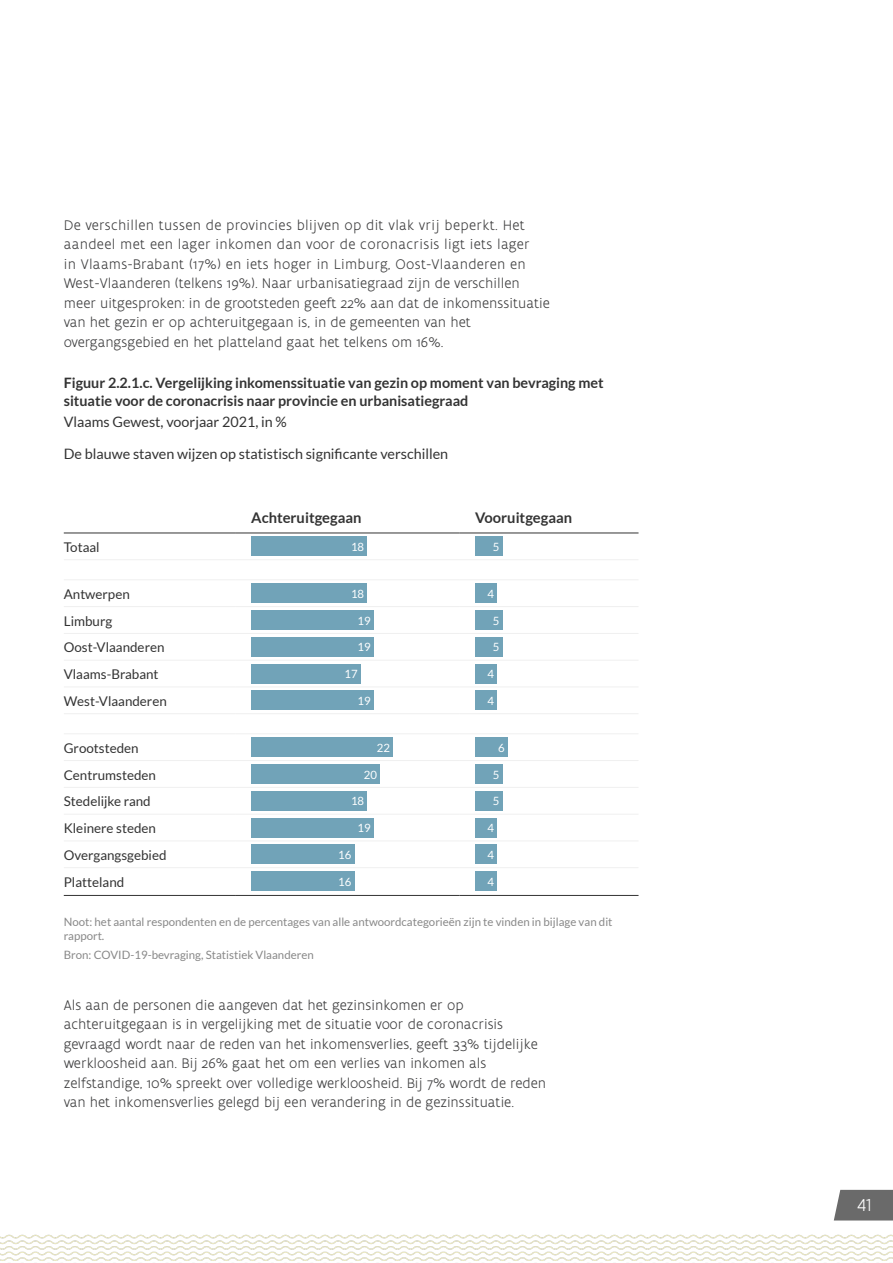
<style>
.page{position:relative;width:893px;height:1263px;background:#fff}
.page>*{position:absolute;margin:0;border:0;box-sizing:border-box;transform-origin:0 0}
.t1{font:300 18.45px "Flanders Art Sans";color:#fff}
.t2{font:300 15px/19.5px "Flanders Art Sans";color:#3e3e3f}
.t3{font:700 14.7px "Lato";color:#333}
.t4{font:700 14.4px/17.2px "Lato";color:#333}
.t5{font:14.4px "Lato";color:#333}
.t6{font:13.35px "Lato";color:#333}
.t7{font:11.55px/14.4px "Lato";color:#888}
.t8{font:11.4px "Lato";color:#fff}
</style>
<div class="page">
<div style="left:834px;top:1190px;width:59px;height:30px;background:#6a6a6a"></div>
<img style="left:0;top:1235px;width:893px;height:26px">
<div style="left:251px;top:537px;width:116px;height:19px;background:#71a3b8"></div>
<div style="left:475px;top:537px;width:27px;height:19px;background:#71a3b8"></div>
<div style="left:251px;top:584px;width:116px;height:19px;background:#71a3b8"></div>
<div style="left:475px;top:584px;width:22px;height:19px;background:#71a3b8"></div>
<div style="left:251px;top:610px;width:123px;height:19px;background:#71a3b8"></div>
<div style="left:475px;top:610px;width:27px;height:19px;background:#71a3b8"></div>
<div style="left:251px;top:637px;width:123px;height:19px;background:#71a3b8"></div>
<div style="left:475px;top:637px;width:27px;height:19px;background:#71a3b8"></div>
<div style="left:251px;top:664px;width:110px;height:19px;background:#71a3b8"></div>
<div style="left:475px;top:664px;width:22px;height:19px;background:#71a3b8"></div>
<div style="left:251px;top:691px;width:123px;height:19px;background:#71a3b8"></div>
<div style="left:475px;top:691px;width:22px;height:19px;background:#71a3b8"></div>
<div style="left:251px;top:738px;width:142px;height:19px;background:#71a3b8"></div>
<div style="left:475px;top:738px;width:33px;height:19px;background:#71a3b8"></div>
<div style="left:251px;top:764px;width:129px;height:19px;background:#71a3b8"></div>
<div style="left:475px;top:764px;width:27px;height:19px;background:#71a3b8"></div>
<div style="left:251px;top:791px;width:116px;height:19px;background:#71a3b8"></div>
<div style="left:475px;top:791px;width:27px;height:19px;background:#71a3b8"></div>
<div style="left:251px;top:818px;width:123px;height:19px;background:#71a3b8"></div>
<div style="left:475px;top:818px;width:22px;height:19px;background:#71a3b8"></div>
<div style="left:251px;top:845px;width:103px;height:19px;background:#71a3b8"></div>
<div style="left:475px;top:845px;width:22px;height:19px;background:#71a3b8"></div>
<div style="left:251px;top:871px;width:103px;height:20px;background:#71a3b8"></div>
<div style="left:475px;top:871px;width:22px;height:20px;background:#71a3b8"></div>
<hr style="left:64px;top:532px;width:172px;height:1px;background:#333">
<hr style="left:236px;top:532px;width:224px;height:1px;background:#333">
<hr style="left:460px;top:532px;width:178px;height:1px;background:#333">
<hr style="left:64px;top:559px;width:172px;height:1px;background:#f3f3f3">
<hr style="left:236px;top:559px;width:224px;height:1px;background:#f3f3f3">
<hr style="left:460px;top:559px;width:178px;height:1px;background:#f3f3f3">
<hr style="left:64px;top:579px;width:172px;height:1px;background:#f4f4f4">
<hr style="left:236px;top:579px;width:224px;height:1px;background:#f4f4f4">
<hr style="left:460px;top:579px;width:178px;height:1px;background:#f4f4f4">
<hr style="left:64px;top:606px;width:172px;height:1px;background:#f0f0f0">
<hr style="left:236px;top:606px;width:224px;height:1px;background:#f0f0f0">
<hr style="left:460px;top:606px;width:178px;height:1px;background:#f0f0f0">
<hr style="left:64px;top:633px;width:172px;height:1px;background:#f0f0f0">
<hr style="left:236px;top:633px;width:224px;height:1px;background:#f0f0f0">
<hr style="left:460px;top:633px;width:178px;height:1px;background:#f0f0f0">
<hr style="left:64px;top:660px;width:172px;height:1px;background:#f4f4f4">
<hr style="left:236px;top:660px;width:224px;height:1px;background:#f4f4f4">
<hr style="left:460px;top:660px;width:178px;height:1px;background:#f4f4f4">
<hr style="left:64px;top:686px;width:172px;height:1px;background:#f6f6f6">
<hr style="left:236px;top:686px;width:224px;height:1px;background:#f6f6f6">
<hr style="left:460px;top:686px;width:178px;height:1px;background:#f6f6f6">
<hr style="left:64px;top:713px;width:172px;height:1px;background:#f2f2f2">
<hr style="left:236px;top:713px;width:224px;height:1px;background:#f2f2f2">
<hr style="left:460px;top:713px;width:178px;height:1px;background:#f2f2f2">
<hr style="left:64px;top:733px;width:172px;height:1px;background:#f4f4f4">
<hr style="left:236px;top:733px;width:224px;height:1px;background:#f4f4f4">
<hr style="left:460px;top:733px;width:178px;height:1px;background:#f4f4f4">
<hr style="left:64px;top:760px;width:172px;height:1px;background:#f0f0f0">
<hr style="left:236px;top:760px;width:224px;height:1px;background:#f0f0f0">
<hr style="left:460px;top:760px;width:178px;height:1px;background:#f0f0f0">
<hr style="left:64px;top:787px;width:172px;height:1px;background:#f1f1f1">
<hr style="left:236px;top:787px;width:224px;height:1px;background:#f1f1f1">
<hr style="left:460px;top:787px;width:178px;height:1px;background:#f1f1f1">
<hr style="left:64px;top:814px;width:172px;height:1px;background:#f4f4f4">
<hr style="left:236px;top:814px;width:224px;height:1px;background:#f4f4f4">
<hr style="left:460px;top:814px;width:178px;height:1px;background:#f4f4f4">
<hr style="left:64px;top:840px;width:172px;height:1px;background:#f6f6f6">
<hr style="left:236px;top:840px;width:224px;height:1px;background:#f6f6f6">
<hr style="left:460px;top:840px;width:178px;height:1px;background:#f6f6f6">
<hr style="left:64px;top:867px;width:172px;height:1px;background:#f2f2f2">
<hr style="left:64px;top:895px;width:172px;height:1px;background:#333">
<hr style="left:236px;top:867px;width:224px;height:1px;background:#f2f2f2">
<hr style="left:236px;top:895px;width:224px;height:1px;background:#333">
<hr style="left:460px;top:867px;width:178px;height:1px;background:#f2f2f2">
<hr style="left:460px;top:895px;width:178px;height:1px;background:#333">
<p class="t2" style="left:64px;top:215px;width:488px">De verschillen tussen de provincies blijven op dit vlak vrij beperkt. Het aandeel met een lager inkomen dan voor de coronacrisis ligt iets lager<br>in Vlaams-Brabant (17%) en iets hoger in Limburg, Oost-Vlaanderen en West-Vlaanderen (telkens 19%). Naar urbanisatiegraad zijn de verschillen meer uitgesproken: in de grootsteden geeft 22% aan dat de inkomenssituatie van het gezin er op achteruitgegaan is, in de gemeenten van het overgangsgebied en het platteland gaat het telkens om 16%.</p>
<p class="t4" style="left:64px;top:374px;width:541px">Figuur 2.2.1.c. Vergelijking inkomenssituatie van gezin op moment van bevraging met situatie voor de coronacrisis naar provincie en urbanisatiegraad</p>
<p class="t5" style="left:64px;top:413px;width:225px">Vlaams Gewest, voorjaar 2021, in %</p>
<p class="t5" style="left:64px;top:446px;width:386px">De blauwe staven wijzen op statistisch significante verschillen</p>
<p class="t3" style="left:251px;top:509px;width:112px">Achteruitgegaan</p>
<p class="t3" style="left:475px;top:509px;width:99px">Vooruitgegaan</p>
<p class="t6" style="left:64px;top:540px;width:37px">Totaal</p>
<p class="t8" style="left:351px;top:540px;width:15px">18</p>
<p class="t8" style="left:493px;top:540px;width:8px">5</p>
<p class="t6" style="left:64px;top:586px;width:68px">Antwerpen</p>
<p class="t8" style="left:351px;top:587px;width:15px">18</p>
<p class="t8" style="left:487px;top:587px;width:8px">4</p>
<p class="t6" style="left:64px;top:613px;width:50px">Limburg</p>
<p class="t8" style="left:357px;top:614px;width:15px">19</p>
<p class="t8" style="left:493px;top:614px;width:8px">5</p>
<p class="t6" style="left:64px;top:640px;width:102px">Oost-Vlaanderen</p>
<p class="t8" style="left:357px;top:641px;width:15px">19</p>
<p class="t8" style="left:493px;top:641px;width:8px">5</p>
<p class="t6" style="left:64px;top:667px;width:96px">Vlaams-Brabant</p>
<p class="t8" style="left:345px;top:668px;width:15px">17</p>
<p class="t8" style="left:487px;top:668px;width:8px">4</p>
<p class="t6" style="left:64px;top:694px;width:105px">West-Vlaanderen</p>
<p class="t8" style="left:357px;top:694px;width:15px">19</p>
<p class="t8" style="left:487px;top:694px;width:8px">4</p>
<p class="t6" style="left:64px;top:740px;width:76px">Grootsteden</p>
<p class="t8" style="left:377px;top:741px;width:15px">22</p>
<p class="t8" style="left:498px;top:741px;width:8px">6</p>
<p class="t6" style="left:64px;top:767px;width:94px">Centrumsteden</p>
<p class="t8" style="left:364px;top:768px;width:15px">20</p>
<p class="t8" style="left:493px;top:768px;width:8px">5</p>
<p class="t6" style="left:64px;top:794px;width:88px">Stedelijke rand</p>
<p class="t8" style="left:351px;top:795px;width:15px">18</p>
<p class="t8" style="left:493px;top:795px;width:8px">5</p>
<p class="t6" style="left:64px;top:821px;width:94px">Kleinere steden</p>
<p class="t8" style="left:357px;top:821px;width:15px">19</p>
<p class="t8" style="left:487px;top:821px;width:8px">4</p>
<p class="t6" style="left:64px;top:848px;width:104px">Overgangsgebied</p>
<p class="t8" style="left:338px;top:848px;width:15px">16</p>
<p class="t8" style="left:487px;top:848px;width:8px">4</p>
<p class="t6" style="left:64px;top:874px;width:62px">Platteland</p>
<p class="t8" style="left:338px;top:875px;width:15px">16</p>
<p class="t8" style="left:487px;top:875px;width:8px">4</p>
<p class="t7" style="left:64px;top:914px;width:550px">Noot: het aantal respondenten en de percentages van alle antwoordcategorieën zijn te vinden in bijlage van dit rapport.</p>
<p class="t7" style="left:64px;top:948px;width:251px">Bron: COVID-19-bevraging, Statistiek Vlaanderen</p>
<p class="t2" style="left:64px;top:995px;width:484px">Als aan de personen die aangeven dat het gezinsinkomen er op achteruitgegaan is in vergelijking met de situatie voor de coronacrisis gevraagd wordt naar de reden van het inkomensverlies, geeft 33% tijdelijke werkloosheid aan. Bij 26% gaat het om een verlies van inkomen als zelfstandige, 10% spreekt over volledige werkloosheid. Bij 7% wordt de reden van het inkomensverlies gelegd bij een verandering in de gezinssituatie.</p>
<p class="t1" style="left:857px;top:1194px;width:16px">41</p>
</div>
